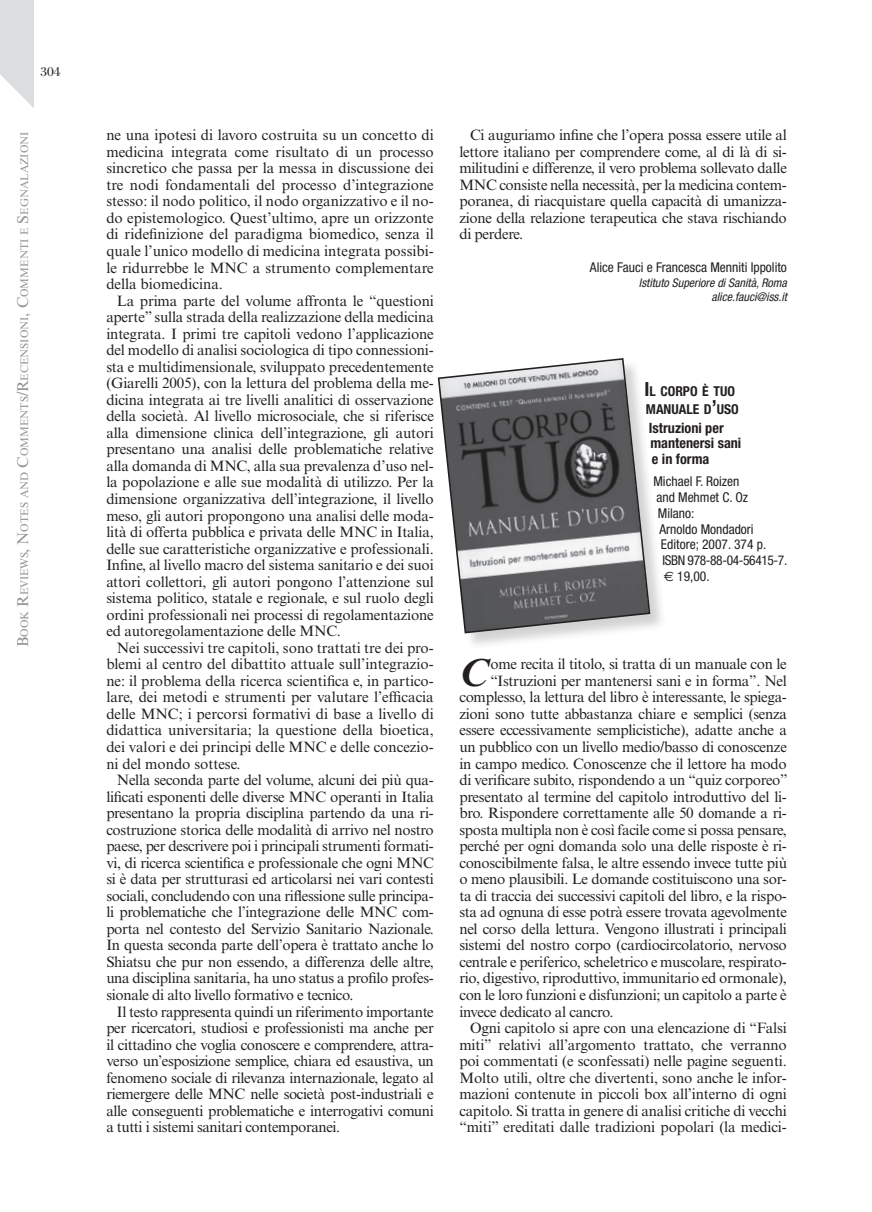
<style>
.page{position:relative;width:872px;height:1212px;background:#fff}
.page>*{position:absolute;margin:0;border:0;box-sizing:border-box;transform-origin:0 0}
.t1{font:italic 700 39px "Times New Roman MT Std";color:#231f20}
.t2{font:15px/16.5px "Times New Roman MT Std";letter-spacing:-.02em;color:#231f20;text-align:justify}
.t3{font:700 condensed 14.25px/15.8px "Helvetica Neue LT Std";color:#231f20}
.t4{font:700 condensed 13.65px/18px "Helvetica Neue LT Std";color:#231f20}
.t5{font:condensed 13.5px "Helvetica Neue LT Std";color:#231f20}
.t6{font:condensed 13.5px "Helvetica Neue LT Std";letter-spacing:-.03em;color:#231f20}
.t7{font:13.5px "Bodoni Std";color:#231f20}
.t8{font:italic condensed 12px/14.2px "Helvetica Neue LT Std";color:#231f20;text-align:right}
.t9{font:10.95px "Times New Roman MT Std";color:#939598}
.s1{font-size:15.75px}
.s2{font-size:19.5px}
.s3{font-family:"Euro Sans Std";font-stretch:normal}
</style>
<div class="page">
<svg style="left:0;top:0;width:34px;height:108px"></svg>
<div style="left:437px;top:357px;width:231px;height:294px;background:#231f20;opacity:.2"></div>
<svg style="left:437px;top:357px;width:214px;height:277px"></svg>
<p class="t7" style="left:40px;top:64px;width:22px">304</p>
<p class="t9" style="left:18px;top:647px;width:516px;rotate:-90deg"><span class="s1">B</span>ook <span class="s1">R</span>eviews<span class="s1">, N</span>otes and <span class="s1">C</span>omments<span class="s1">/R</span>ecensioni<span class="s1">, C</span>ommenti e <span class="s1">S</span>egnalazioni</p>
<p class="t2" style="left:106px;top:127px;width:329px">ne una ipotesi di lavoro costruita su un concetto di medicina integrata come risultato di un processo sincretico che passa per la messa in discussione dei tre nodi fondamentali del processo d’integrazione stesso: il nodo politico, il nodo organizzativo e il no&shy;do epistemologico. Quest’ultimo, apre un orizzonte di ridefinizione del paradigma biomedico, senza il quale l’unico modello di medicina integrata possibi&shy;le ridurrebbe le MNC a strumento complementare della biomedicina.</p>
<p class="t2" style="left:106px;top:292px;width:329px;text-indent:11px">La prima parte del volume affronta le “questioni aperte” sulla strada della realizzazione della medicina integrata. I primi tre capitoli vedono l’applicazione del modello di analisi sociologica di tipo connessioni&shy;sta e multidimensionale, sviluppato precedentemente (Giarelli 2005), con la lettura del problema della me&shy;dicina integrata ai tre livelli analitici di osservazione della società. Al livello microsociale, che si riferisce alla dimensione clinica dell’integrazione, gli autori presentano una analisi delle problematiche relative alla domanda di MNC, alla sua prevalenza d’uso nel&shy;la popolazione e alle sue modalità di utilizzo. Per la dimensione organizzativa dell’integrazione, il livello meso, gli autori propongono una analisi delle moda&shy;lità di offerta pubblica e privata delle MNC in Italia, delle sue caratteristiche organizzative e professionali.<br>Infine, al livello macro del sistema sanitario e dei suoi attori collettori, gli autori pongono l’attenzione sul sistema politico, statale e regionale, e sul ruolo degli ordini professionali nei processi di regolamentazione ed autoregolamentazione delle MNC.</p>
<p class="t2" style="left:106px;top:639px;width:329px;text-indent:11px">Nei successivi tre capitoli, sono trattati tre dei pro&shy;blemi al centro del dibattito attuale sull’integrazio&shy;ne: il problema della ricerca scientifica e, in partico&shy;lare, dei metodi e strumenti per valutare l’efficacia delle MNC; i percorsi formativi di base a livello di didattica universitaria; la questione della bioetica, dei valori e dei principi delle MNC e delle concezio&shy;ni del mondo sottese.</p>
<p class="t2" style="left:106px;top:772px;width:329px;text-indent:11px">Nella seconda parte del volume, alcuni dei più qua&shy;lificati esponenti delle diverse MNC operanti in Italia presentano la propria disciplina partendo da una ri&shy;costruzione storica delle modalità di arrivo nel nostro paese, per descrivere poi i principali strumenti formati&shy;vi, di ricerca scientifica e professionale che ogni MNC si è data per strutturasi ed articolarsi nei vari contesti sociali, concludendo con una riflessione sulle principa&shy;li problematiche che l’integrazione delle MNC com&shy;porta nel contesto del Servizio Sanitario Nazionale.<br>In questa seconda parte dell’opera è trattato anche lo Shiatsu che pur non essendo, a differenza delle altre, una disciplina sanitaria, ha uno status a profilo profes&shy;sionale di alto livello formativo e tecnico.</p>
<p class="t2" style="left:106px;top:1003px;width:329px;text-indent:11px">Il testo rappresenta quindi un riferimento importante per ricercatori, studiosi e professionisti ma anche per il cittadino che voglia conoscere e comprendere, attra&shy;verso un’esposizione semplice, chiara ed esaustiva, un fenomeno sociale di rilevanza internazionale, legato al riemergere delle MNC nelle società post-industriali e alle conseguenti problematiche e interrogativi comuni a tutti i sistemi sanitari contemporanei.</p>
<p class="t2" style="left:459px;top:127px;width:329px;text-indent:11px">Ci auguriamo infine che l’opera possa essere utile al lettore italiano per comprendere come, al di là di si&shy;militudini e differenze, il vero problema sollevato dalle MNC consiste nella necessità, per la medicina contem&shy;poranea, di riacquistare quella capacità di umanizza&shy;zione della relazione terapeutica che stava rischiando di perdere.</p>
<p class="t5" style="left:590px;top:259px;width:198px">Alice Fauci e Francesca Menniti Ippolito</p>
<p class="t8" style="left:639px;top:276px;width:149px">Istituto Superiore di Sanità, Roma alice.fauci@iss.it</p>
<p class="t4" style="left:644px;top:382px;width:96px"><span class="s2">I</span> l corpo è tuo manuale d<span class="s2">’</span>uso</p>
<p class="t3" style="left:649px;top:420px;width:94px">Istruzioni per mantenersi sani e in forma</p>
<p class="t5" style="left:653px;top:474px;width:87px">Michael F. Roizen</p>
<p class="t5" style="left:656px;top:489px;width:93px">and Mehmet C. Oz</p>
<p class="t5" style="left:658px;top:505px;width:38px">Milano:</p>
<p class="t5" style="left:659px;top:521px;width:96px">Arnoldo Mondadori</p>
<p class="t5" style="left:661px;top:537px;width:107px">Editore; 2007. 374 p.</p>
<p class="t6" style="left:662px;top:552px;width:126px">ISBN 978-88-04-56415-7.</p>
<p class="t5" style="left:664px;top:568px;width:47px"><span class="s3">€</span> 19,00.</p>
<h1 class="t1" style="left:459px;top:649px;width:30px">C</h1>
<p class="t2" style="left:490px;top:656px;width:298px">ome recita il titolo, si tratta di un manuale con le</p>
<p class="t2" style="left:490px;top:672px;width:298px">“Istruzioni per mantenersi sani e in forma”. Nel</p>
<p class="t2" style="left:459px;top:689px;width:329px">complesso, la lettura del libro è interessante, le spiega-</p>
<p class="t2" style="left:459px;top:706px;width:329px">zioni sono tutte abbastanza chiare e semplici (senza</p>
<p class="t2" style="left:459px;top:722px;width:329px">essere eccessivamente semplicistiche), adatte anche a</p>
<p class="t2" style="left:459px;top:739px;width:329px">un pubblico con un livello medio/basso di conoscenze</p>
<p class="t2" style="left:459px;top:755px;width:329px">in campo medico. Conoscenze che il lettore ha modo</p>
<p class="t2" style="left:459px;top:772px;width:330px">di verificare subito, rispondendo a un “quiz corporeo”</p>
<p class="t2" style="left:459px;top:788px;width:329px">presentato al termine del capitolo introduttivo del li-</p>
<p class="t2" style="left:459px;top:805px;width:329px">bro. Rispondere correttamente alle 50 domande a ri-</p>
<p class="t2" style="left:459px;top:821px;width:329px">sposta multipla non è così facile come si possa pensare,</p>
<p class="t2" style="left:459px;top:838px;width:329px">perché per ogni domanda solo una delle risposte è ri-</p>
<p class="t2" style="left:459px;top:854px;width:329px">conoscibilmente falsa, le altre essendo invece tutte più</p>
<p class="t2" style="left:459px;top:871px;width:329px">o meno plausibili. Le domande costituiscono una sor-</p>
<p class="t2" style="left:459px;top:887px;width:329px">ta di traccia dei successivi capitoli del libro, e la rispo-</p>
<p class="t2" style="left:459px;top:904px;width:329px">sta ad ognuna di esse potrà essere trovata agevolmente</p>
<p class="t2" style="left:459px;top:920px;width:329px">nel corso della lettura. Vengono illustrati i principali</p>
<p class="t2" style="left:459px;top:937px;width:329px">sistemi del nostro corpo (cardiocircolatorio, nervoso</p>
<p class="t2" style="left:459px;top:953px;width:329px">centrale e periferico, scheletrico e muscolare, respirato-</p>
<p class="t2" style="left:459px;top:970px;width:329px">rio, digestivo, riproduttivo, immunitario ed ormonale),</p>
<p class="t2" style="left:459px;top:987px;width:329px">con le loro funzioni e disfunzioni; un capitolo a parte è</p>
<p class="t2" style="left:459px;top:1003px;width:155px">invece dedicato al cancro.</p>
<p class="t2" style="left:470px;top:1020px;width:318px">Ogni capitolo si apre con una elencazione di “Falsi</p>
<p class="t2" style="left:459px;top:1036px;width:329px">miti” relativi all’argomento trattato, che verranno</p>
<p class="t2" style="left:459px;top:1053px;width:329px">poi commentati (e sconfessati) nelle pagine seguenti.</p>
<p class="t2" style="left:459px;top:1069px;width:329px">Molto utili, oltre che divertenti, sono anche le infor-</p>
<p class="t2" style="left:459px;top:1086px;width:329px">mazioni contenute in piccoli box all’interno di ogni</p>
<p class="t2" style="left:459px;top:1102px;width:329px">capitolo. Si tratta in genere di analisi critiche di vecchi</p>
<p class="t2" style="left:459px;top:1119px;width:329px">“miti” ereditati dalle tradizioni popolari (la medici-</p>
</div>
